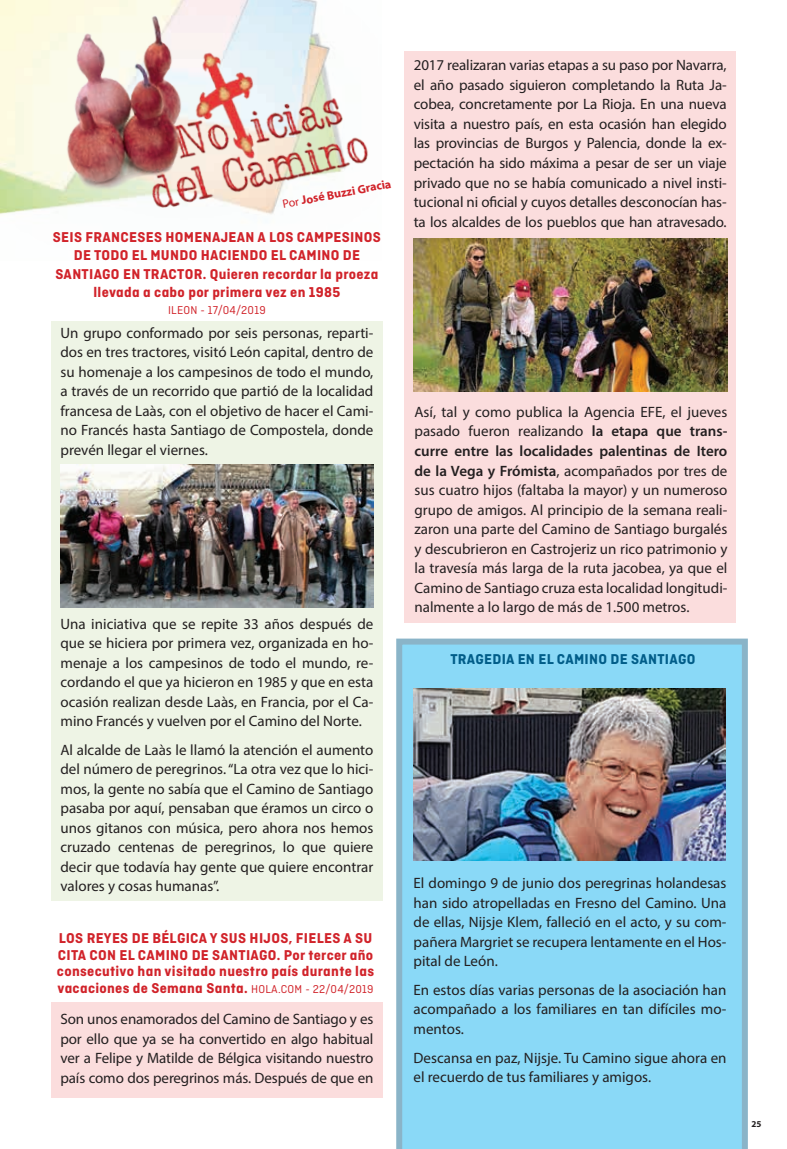
<style>
.page{position:relative;width:787px;height:1149px;background:#fff}
.page>*{position:absolute;margin:0;border:0;box-sizing:border-box;transform-origin:0 0}
.t1{font:15px/19.5px "Myriad Pro";color:#231f20;text-align:justify}
.t2{font:700 15px/16.5px "Ciutadella";letter-spacing:.02em;color:#d1232a}
.t3{font:700 15px "Ciutadella";letter-spacing:.02em;color:#015d89}
.t4{font:700 12px "Myriad Pro";color:#d1232a}
.t5{font:12px "Ciutadella";letter-spacing:.02em;color:#d1232a}
.t6{font:700 9px "Myriad Pro";color:#231f20}
.s1{font-weight:400}
.s2{font-weight:400;font-size:12px}
.s3{font-weight:600}
</style>
<div class="page">
<div style="left:404px;top:51px;width:332px;height:571px;background:#fbdddd"></div>
<div style="left:51px;top:1002px;width:332px;height:95px;background:#fbdddd"></div>
<svg style="left:396px;top:638px;width:352px;height:510px;background:#8ad6f3"></svg>
<div style="left:51px;top:321px;width:332px;height:579px;background:#eef4e5"></div>
<img style="left:18px;top:0;width:351px;height:241px">
<img style="left:60px;top:464px;width:313px;height:143px">
<img style="left:414px;top:238px;width:313px;height:153px">
<img style="left:413px;top:688px;width:312px;height:172px">
<svg style="left:747px;top:1117px;width:1px;height:13px"></svg>
<p class="t4" style="left:281px;top:196px;width:112px;rotate:-11deg"><span class="s1">Por</span> José Buzzi Gracia</p>
<p class="t2" style="left:53px;top:228px;width:329px;line-height:18px;text-align:center">SEIS FRANCESES HOMENAJEAN A LOS CAMPESINOS DE TODO EL MUNDO HACIENDO EL CAMINO DE SANTIAGO EN TRACTOR. Quieren recordar la proeza llevada a cabo por primera vez en 1985</p>
<p class="t5" style="left:168px;top:303px;width:99px">ILEON - 17/04/2019</p>
<p class="t1" style="left:60px;top:322px;width:314px">Un grupo conformado por seis personas, reparti&shy;dos en tres tractores, visitó León capital, dentro de su homenaje a los campesinos de todo el mundo, a través de un recorrido que partió de la localidad francesa de Laàs, con el objetivo de hacer el Cami&shy;no Francés hasta Santiago de Compostela, donde prevén llegar el viernes.</p>
<p class="t1" style="left:60px;top:613px;width:314px">Una iniciativa que se repite 33 años después de que se hiciera por primera vez, organizada en ho&shy;menaje a los campesinos de todo el mundo, re&shy;cordando el que ya hicieron en 1985 y que en esta ocasión realizan desde Laàs, en Francia, por el Ca&shy;mino Francés y vuelven por el Camino del Norte.</p>
<p class="t1" style="left:60px;top:739px;width:314px">Al alcalde de Laàs le llamó la atención el aumento del número de peregrinos. “La otra vez que lo hici&shy;mos, la gente no sabía que el Camino de Santiago pasaba por aquí, pensaban que éramos un circo o unos gitanos con música, pero ahora nos hemos cruzado centenas de peregrinos, lo que quiere decir que todavía hay gente que quiere encontrar valores y cosas humanas”.</p>
<p class="t2" style="left:57px;top:929px;width:318px">LOS REYES DE BÉLGICA Y SUS HIJOS, FIELES A SU CITA CON EL CAMINO DE SANTIAGO. Por tercer año consecutivo han visitado nuestro país durante las vacaciones de Semana Santa. <span class="s2">HOLA.COM - 22/04/2019</span></p>
<p class="t1" style="left:60px;top:1008px;width:314px">Son unos enamorados del Camino de Santiago y es por ello que ya se ha convertido en algo habitual ver a Felipe y Matilde de Bélgica visitando nuestro país como dos peregrinos más. Después de que en</p>
<p class="t1" style="left:414px;top:55px;width:314px">2017 realizaran varias etapas a su paso por Navarra, el año pasado siguieron completando la Ruta Ja&shy;cobea, concretamente por La Rioja. En una nueva visita a nuestro país, en esta ocasión han elegido las provincias de Burgos y Palencia, donde la ex&shy;pectación ha sido máxima a pesar de ser un viaje privado que no se había comunicado a nivel insti&shy;tucional ni oficial y cuyos detalles desconocían has&shy;ta los alcaldes de los pueblos que han atravesado.</p>
<p class="t1" style="left:414px;top:402px;width:314px">Así, tal y como publica la Agencia EFE, el jueves pasado fueron realizando <span class="s3">la etapa que trans&shy;curre entre las localidades palentinas de Itero de la Vega y Frómista</span>, acompañados por tres de sus cuatro hijos (faltaba la mayor) y un numeroso grupo de amigos. Al principio de la semana reali&shy;zaron una parte del Camino de Santiago burgalés y descubrieron en Castrojeriz un rico patrimonio y la travesía más larga de la ruta jacobea, ya que el Camino de Santiago cruza esta localidad longitudi&shy;nalmente a lo largo de más de 1.500 metros.</p>
<p class="t3" style="left:450px;top:650px;width:246px">TRAGEDIA EN EL CAMINO DE SANTIAGO</p>
<p class="t1" style="left:413px;top:873px;width:314px">El domingo 9 de junio dos peregrinas holandesas han sido atropelladas en Fresno del Camino. Una de ellas, Nijsje Klem, falleció en el acto, y su com&shy;pañera Margriet se recupera lentamente en el Hos&shy;pital de León.</p>
<p class="t1" style="left:413px;top:979px;width:314px">En estos días varias personas de la asociación han acompañado a los familiares en tan difíciles mo&shy;mentos.</p>
<p class="t1" style="left:413px;top:1047px;width:314px">Descansa en paz, Nijsje. Tu Camino sigue ahora en el recuerdo de tus familiares y amigos.</p>
<p class="t6" style="left:751px;top:1117px;width:11px">25</p>
</div>
